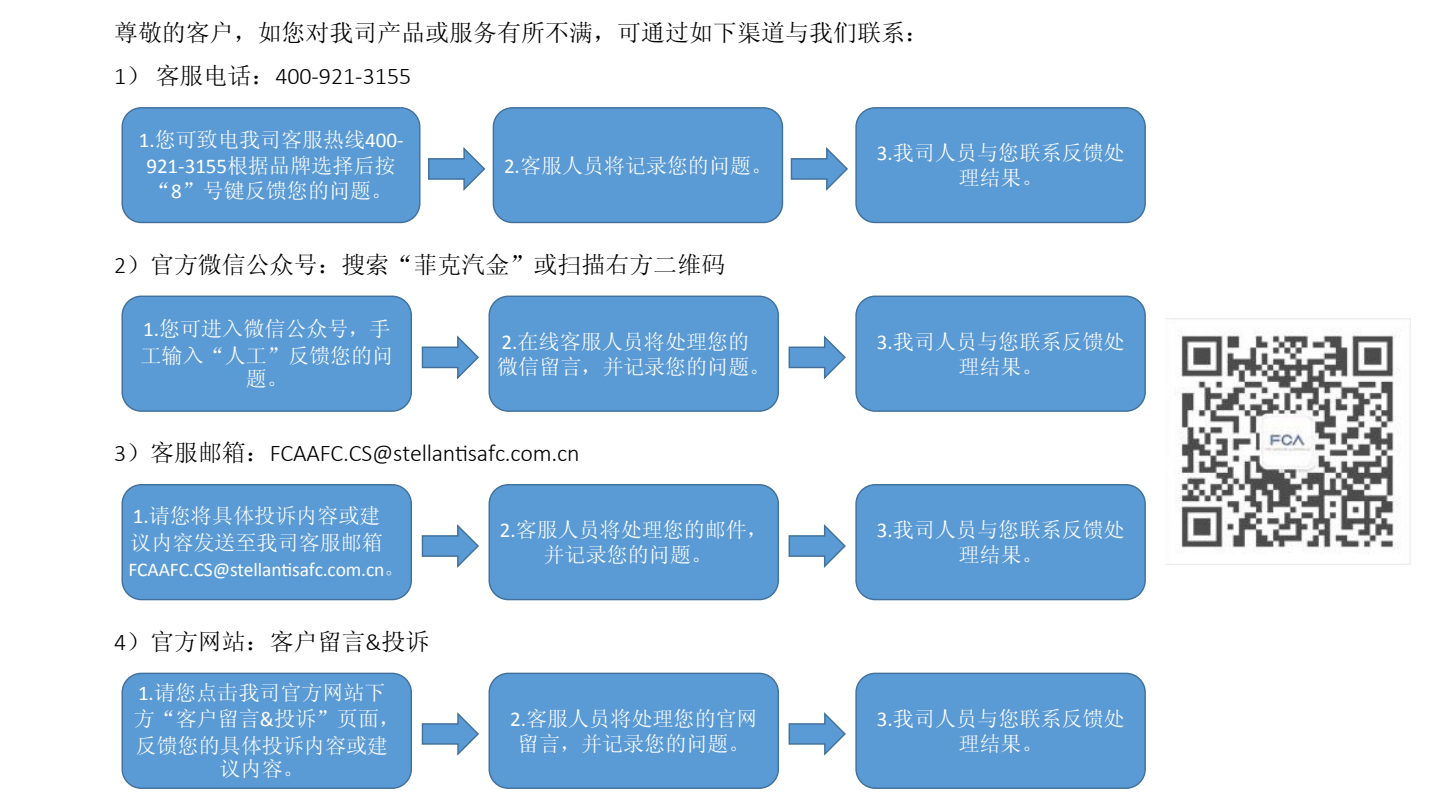
<style>
.page{position:relative;width:1440px;height:810px;background:#fff}
.page>*{position:absolute;margin:0;border:0;box-sizing:border-box;transform-origin:0 0}
.t1{font:24px "Sim Sun";color:#000}
.t2{font:300 24px "Calibri";letter-spacing:-.01em;color:#000}
.t3{font:21.15px "Sim Sun";color:#fff}
.t4{font:21px/25.2px "Sim Sun";color:#fff;text-align:center}
.t5{font:21px "Calibri";color:#fff}
.t6{font:19.5px "Calibri";letter-spacing:-.005em;color:#fff}
.s1{font-family:"Sim Sun";font-weight:400}
.s2{font-family:"Calibri"}
.s3{font-family:"Sim Sun"}
.s4{font-family:"Calibri";font-weight:300}
.s5{font-family:"Adobe Song Std";font-weight:300}
</style>
<div class="page">
<div style="left:122px;top:108px;width:298px;height:114px;background:#5b9bd5;border-radius:19px"></div>
<div style="left:122px;top:107px;width:298px;height:116px;border:1px solid #41719c;border-radius:19px"></div>
<svg style="left:428px;top:147px;width:58px;height:44px"></svg>
<div style="left:493px;top:108px;width:289px;height:114px;background:#5b9bd5;border-radius:19px"></div>
<div style="left:493px;top:107px;width:290px;height:116px;border:1px solid #41719c;border-radius:19px"></div>
<svg style="left:790px;top:147px;width:58px;height:44px"></svg>
<div style="left:856px;top:108px;width:289px;height:114px;background:#5b9bd5;border-radius:19px"></div>
<div style="left:855px;top:107px;width:291px;height:116px;border:1px solid #41719c;border-radius:19px"></div>
<img style="left:1166px;top:319px;width:244px;height:246px">
<div style="left:122px;top:296px;width:289px;height:115px;background:#5b9bd5;border-radius:19px"></div>
<div style="left:122px;top:296px;width:290px;height:116px;border:1px solid #41719c;border-radius:19px"></div>
<svg style="left:421px;top:335px;width:58px;height:45px"></svg>
<div style="left:489px;top:296px;width:289px;height:115px;background:#5b9bd5;border-radius:19px"></div>
<div style="left:489px;top:296px;width:290px;height:116px;border:1px solid #41719c;border-radius:19px"></div>
<svg style="left:788px;top:335px;width:58px;height:44px"></svg>
<div style="left:856px;top:296px;width:289px;height:115px;background:#5b9bd5;border-radius:19px"></div>
<div style="left:855px;top:296px;width:291px;height:116px;border:1px solid #41719c;border-radius:19px"></div>
<div style="left:122px;top:673px;width:289px;height:115px;background:#5b9bd5;border-radius:19px"></div>
<div style="left:122px;top:673px;width:290px;height:116px;border:1px solid #41719c;border-radius:19px"></div>
<svg style="left:421px;top:712px;width:58px;height:44px"></svg>
<div style="left:489px;top:673px;width:289px;height:115px;background:#5b9bd5;border-radius:19px"></div>
<div style="left:489px;top:673px;width:290px;height:116px;border:1px solid #41719c;border-radius:19px"></div>
<svg style="left:788px;top:712px;width:58px;height:44px"></svg>
<div style="left:856px;top:673px;width:289px;height:115px;background:#5b9bd5;border-radius:19px"></div>
<div style="left:855px;top:673px;width:291px;height:116px;border:1px solid #41719c;border-radius:19px"></div>
<div style="left:122px;top:485px;width:289px;height:115px;background:#5b9bd5;border-radius:19px"></div>
<div style="left:122px;top:484px;width:290px;height:116px;border:1px solid #41719c;border-radius:19px"></div>
<svg style="left:421px;top:524px;width:58px;height:44px"></svg>
<div style="left:489px;top:485px;width:289px;height:115px;background:#5b9bd5;border-radius:19px"></div>
<div style="left:489px;top:484px;width:290px;height:116px;border:1px solid #41719c;border-radius:19px"></div>
<svg style="left:788px;top:524px;width:58px;height:44px"></svg>
<div style="left:856px;top:485px;width:289px;height:115px;background:#5b9bd5;border-radius:19px"></div>
<div style="left:855px;top:484px;width:291px;height:116px;border:1px solid #41719c;border-radius:19px"></div>
<p class="t1" style="left:114px;top:20px;width:816px">尊敬的客户，如您对我司产品或服务有所不满，可通过如下渠道与我们联系：</p>
<p class="t2" style="left:114px;top:61px;width:299px">1<span class="s1">）客服电话：</span>400-921-3155</p>
<p class="t4" style="left:139px;top:127px;width:266px"><span class="s2">1.</span>您可致电我司客服热线<span class="s2">400-</span></p>
<p class="t5" style="left:146px;top:153px;width:251px">921-3155<span class="s3">根据品牌选择后按</span></p>
<p class="t4" style="left:150px;top:178px;width:244px">“<span class="s2">8</span>”号键反馈您的问题。</p>
<p class="t4" style="left:504px;top:152px;width:270px"><span class="s2">2.</span>客服人员将记录您的问题。</p>
<p class="t1" style="left:114px;top:252px;width:613px"><span class="s4">2</span>）官方微信公众号：搜索“菲克汽金”或扫描右方二维码</p>
<p class="t4" style="left:877px;top:140px;width:249px"><span class="s2">3.</span>我司人员与您联系反馈处理结果。</p>
<p class="t4" style="left:141px;top:315px;width:254px;line-height:26.8px;text-align:left"><span class="s2">1.</span>您可进入微信公众号，手工输入“人工”反馈您的问</p>
<p class="t4" style="left:246px;top:366px;width:44px">题。</p>
<p class="t4" style="left:497px;top:328px;width:275px;text-align:left"><span class="s2">2.</span>在线客服人员将处理您的微信留言，并记录您的问题。</p>
<p class="t4" style="left:877px;top:328px;width:249px"><span class="s2">3.</span>我司人员与您联系反馈处理结果。</p>
<p class="t2" style="left:114px;top:438px;width:467px">3<span class="s1">）客服邮箱：</span>FCAAFC.CS@stellantisafc.com.cn</p>
<p class="t4" style="left:130px;top:502px;width:254px;line-height:26.8px;text-align:left"><span class="s2">1.</span>请您将具体投诉内容或建议内容发送至我司客服邮箱</p>
<p class="t6" style="left:128px;top:557px;width:277px">FCAAFC.CS@stellantisafc.com.cn<span class="s5">。</span></p>
<p class="t1" style="left:114px;top:629px;width:317px"><span class="s4">4</span>）官方网站：客户留言<span class="s4">&amp;</span>投诉</p>
<p class="t4" style="left:138px;top:680px;width:249px"><span class="s2">1.</span>请您点击我司官方网站下</p>
<p class="t3" style="left:134px;top:708px;width:268px">方“客户留言<span class="s2">&amp;</span>投诉”页面，</p>
<p class="t4" style="left:136px;top:733px;width:254px;line-height:23.5px">反馈您的具体投诉内容或建议内容。</p>
<p class="t4" style="left:500px;top:517px;width:270px"><span class="s2">2.</span>客服人员将处理您的邮件，</p>
<p class="t3" style="left:544px;top:544px;width:170px">并记录您的问题。</p>
<p class="t3" style="left:510px;top:708px;width:249px"><span class="s2">2.</span>客服人员将处理您的官网</p>
<p class="t4" style="left:518px;top:731px;width:233px">留言，并记录您的问题。</p>
<p class="t4" style="left:877px;top:517px;width:249px"><span class="s2">3.</span>我司人员与您联系反馈处</p>
<p class="t3" style="left:959px;top:544px;width:86px">理结果。</p>
<p class="t3" style="left:877px;top:708px;width:249px"><span class="s2">3.</span>我司人员与您联系反馈处</p>
<p class="t4" style="left:959px;top:731px;width:86px">理结果。</p>
</div>
